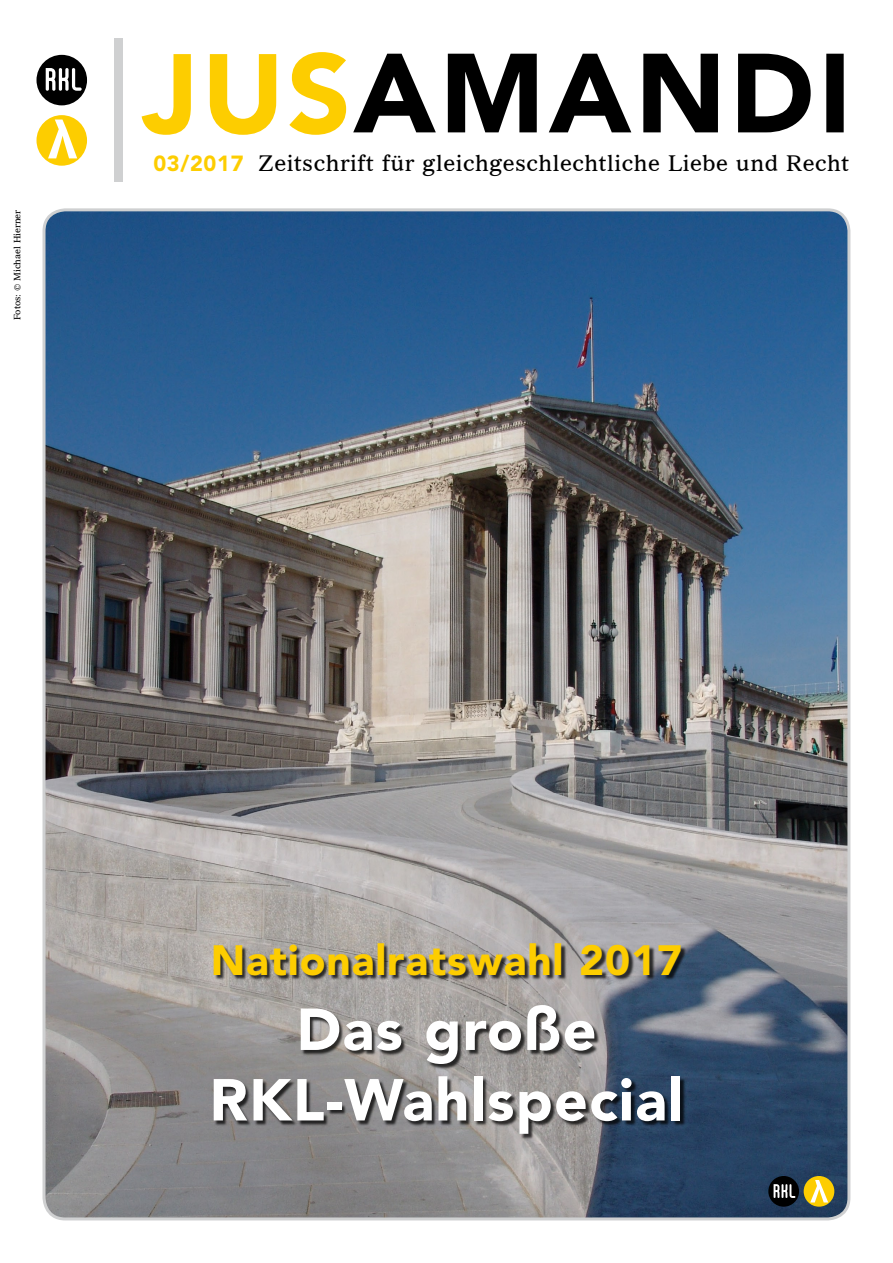
<style>
.page{position:relative;width:893px;height:1263px;background:#fff}
.page>*{position:absolute;margin:0;border:0;box-sizing:border-box;transform-origin:0 0}
.t1{font:900 58.5px/70.5px "Avenir LT Std";letter-spacing:.02em;color:#fff;text-align:center}
.t2{font:900 42px "Avenir LT Std";letter-spacing:.02em;color:#fdcd00}
.t3{font:21.75px "Imperial BT";letter-spacing:.03em;color:#000}
.t4{font:9px "Imperial BT";color:#000}
.s1{font-family:"Avenir LT Std";font-weight:900;color:#fdcd00}
</style>
<div class="page">
<img style="left:44px;top:210px;width:805px;height:1009px;border-radius:21px">
<div style="left:214px;top:943px;width:473px;height:197px;background:#000;opacity:.75"></div>
<div style="left:768px;top:1176px;width:31px;height:31px;background:#000;border-radius:50%"></div>
<div style="left:804px;top:1176px;width:30px;height:31px;background:#fdcd00;border-radius:50%"></div>
<svg style="left:810px;top:1180px;width:18px;height:22px"></svg>
<div style="left:37px;top:55px;width:50px;height:50px;background:#000;border-radius:50%"></div>
<svg style="left:37px;top:115px;width:50px;height:51px"></svg>
<div style="left:115px;top:38px;width:8px;height:144px;background:#cfd0d1"></div>
<svg style="left:46px;top:68px;width:36px;height:23px"></svg>
<svg style="left:353px;top:54px;width:491px;height:78px"></svg>
<svg style="left:142px;top:52px;width:204px;height:83px"></svg>
<svg style="left:774px;top:1184px;width:21px;height:14px"></svg>
<p class="t4" style="left:12px;top:320px;width:112px;rotate:-90deg">Fotos: © Michael Hierner</p>
<p class="t3" style="left:153px;top:150px;width:697px"><span class="s1">03/2017</span> Zeitschrift für gleichgeschlechtliche Liebe und Recht</p>
<h2 class="t2" style="left:211px;top:935px;width:473px">Nationalratswahl 2017</h2>
<h1 class="t1" style="left:209px;top:994px;width:476px">Das große<br>RKL-Wahlspecial</h1>
</div>
